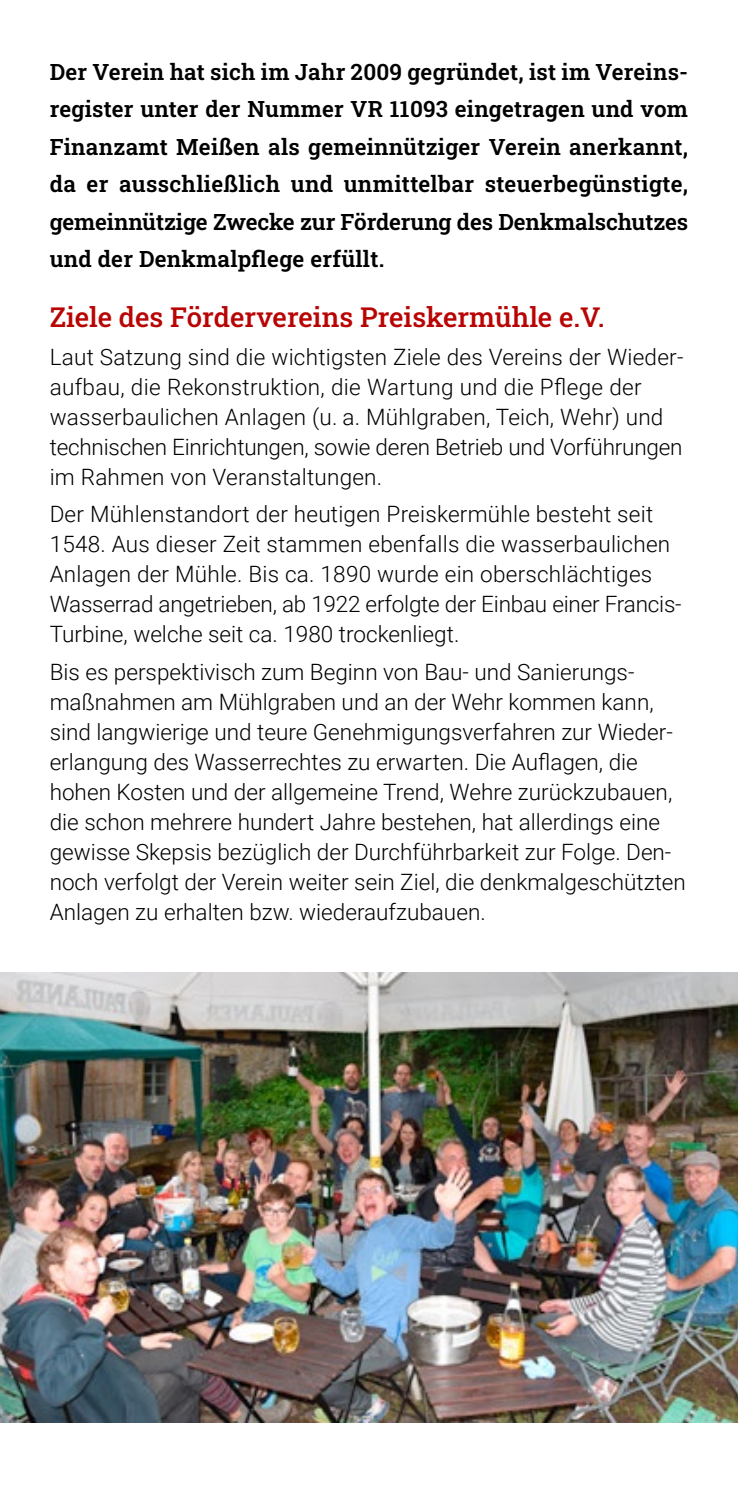
<style>
.page{position:relative;width:738px;height:1489px;background:#fff}
.page>*{position:absolute;margin:0;border:0;box-sizing:border-box;transform-origin:0 0}
.t1{font:500 27.5px "Roboto Slab";color:#b90404}
.t2{font:300 22.5px/30px "Roboto";color:#000}
.t3{font:600 22.5px/37.5px "Roboto Slab";color:#000;text-align:justify}
</style>
<div class="page">
<img style="left:0;top:972px;width:737px;height:450px">
<p class="t3" style="left:50px;top:52px;width:639px">Der Verein hat sich im Jahr 2009 gegründet, ist im Vereins&shy;register unter der Nummer VR 11093 eingetragen und vom Finanzamt Meißen als gemeinnütziger Verein anerkannt, da er ausschließlich und unmittelbar steuerbegünstigte, gemeinnützige Zwecke zur Förderung des Denkmalschutzes und der Denkmalpflege erfüllt.</p>
<p class="t1" style="left:50px;top:298px;width:556px">Ziele des Fördervereins Preiskermühle e.V.</p>
<p class="t2" style="left:50px;top:341px;width:634px">Laut Satzung sind die wichtigsten Ziele des Vereins der Wieder&shy;aufbau, die Rekonstruktion, die Wartung und die Pflege der wasserbaulichen Anlagen (u. a. Mühlgraben, Teich, Wehr) und technischen Einrichtungen, sowie deren Betrieb und Vorführungen im Rahmen von Veranstaltungen.</p>
<p class="t2" style="left:50px;top:498px;width:633px">Der Mühlenstandort der heutigen Preiskermühle besteht seit 1548. Aus dieser Zeit stammen ebenfalls die wasserbaulichen Anlagen der Mühle. Bis ca. 1890 wurde ein oberschlächtiges Wasserrad angetrieben, ab 1922 erfolgte der Einbau einer Francis-Turbine, welche seit ca. 1980 trockenliegt.</p>
<p class="t2" style="left:50px;top:656px;width:637px">Bis es perspektivisch zum Beginn von Bau- und Sanierungs&shy;maßnahmen am Mühlgraben und an der Wehr kommen kann, sind langwierige und teure Genehmigungsverfahren zur Wieder&shy;erlangung des Wasserrechtes zu erwarten. Die Auflagen, die hohen Kosten und der allgemeine Trend, Wehre zurückzubauen, die schon mehrere hundert Jahre bestehen, hat allerdings eine gewisse Skepsis bezüglich der Durchführbarkeit zur Folge. Den&shy;noch verfolgt der Verein weiter sein Ziel, die denkmalgeschützten Anlagen zu erhalten bzw. wiederaufzubauen.</p>
</div>
